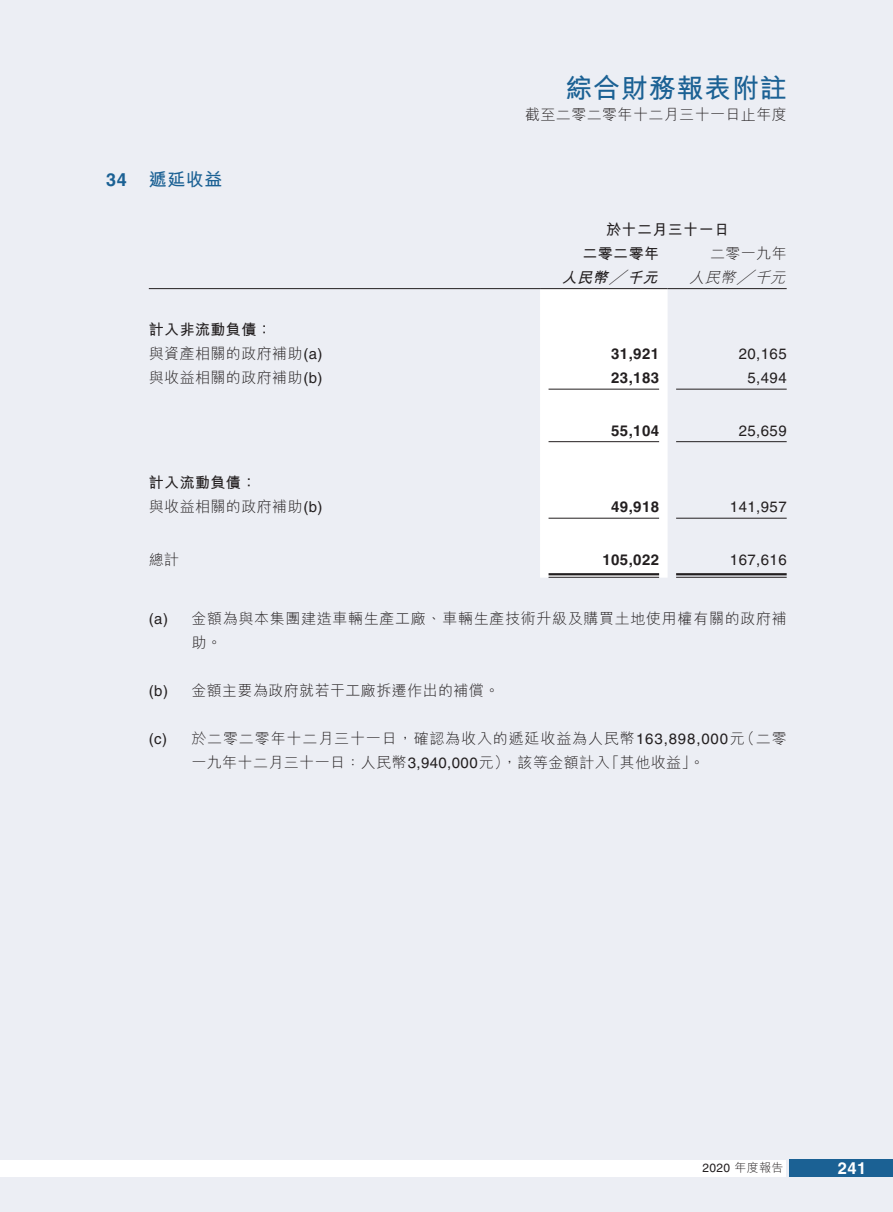
<style>
.page{position:relative;width:893px;height:1212px;background:#eceef4}
.page>*{position:absolute;margin:0;border:0;box-sizing:border-box;transform-origin:0 0}
.t1{font:700 27px "M Hei HK";letter-spacing:.03em;color:#1b6194}
.t2{font:700 18px "M Hei HK";color:#1b6194}
.t3{font:700 16.5px "Helvetica LT Std";color:#fff}
.t4{font:300 15px/24px "M Hei HK";letter-spacing:.03em;color:#231f20}
.t5{font:300 15px/24px "M Hei HK";letter-spacing:.06em;color:#231f20}
.t6{font:700 15px "Helvetica LT Std";letter-spacing:.03em;color:#231f20}
.t7{font:15px "Helvetica LT Std";letter-spacing:.03em;color:#231f20}
.t8{font:700 15px/24px "M Hei HK";letter-spacing:.03em;color:#231f20}
.t9{font:italic 700 15px "M Hei HK";color:#231f20}
.t10{font:italic 300 15px "M Hei HK";color:#231f20}
.t11{font:12px "Helvetica LT Std";color:#231f20}
.s1{font-family:"Helvetica LT Std"}
.s2{font-weight:700}
.s3{font-family:"Helvetica LT Std";font-weight:400}
.s4{font-family:"M Hei HK";font-weight:300}
</style>
<div class="page">
<div style="left:0;top:1159px;width:785px;height:17px;background:#fff"></div>
<div style="left:790px;top:1159px;width:103px;height:17px;background:#1b6194"></div>
<div style="left:540px;top:289px;width:128px;height:289px;background:#fff"></div>
<hr style="left:149px;top:288px;width:391px;height:1px;background:#231f20">
<hr style="left:540px;top:288px;width:128px;height:1px;background:#231f20">
<hr style="left:668px;top:288px;width:119px;height:1px;background:#231f20">
<hr style="left:549px;top:389px;width:110px;height:1px;background:#231f20">
<hr style="left:676px;top:389px;width:111px;height:1px;background:#231f20">
<hr style="left:549px;top:441px;width:110px;height:1px;background:#231f20">
<hr style="left:676px;top:441px;width:111px;height:1px;background:#231f20">
<hr style="left:549px;top:518px;width:110px;height:1px;background:#231f20">
<hr style="left:676px;top:518px;width:111px;height:1px;background:#231f20">
<hr style="left:549px;top:573px;width:110px;height:2px;background:#231f20">
<hr style="left:549px;top:577px;width:110px;height:1px;background:#231f20">
<hr style="left:676px;top:573px;width:111px;height:2px;background:#231f20">
<hr style="left:676px;top:577px;width:111px;height:1px;background:#231f20">
<p class="t2" style="left:106px;top:166px;width:118px"><span class="s1">34</span> 遞延收益</p>
<p class="t4" style="left:149px;top:317px;width:175px"><span class="s2">計入非流動負債：<br></span>與資產相關的政府補助<span class="s3">(a)</span></p>
<h1 class="t1" style="left:565px;top:68px;width:223px">綜合財務報表附註</h1>
<p class="t4" style="left:525px;top:102px;width:263px">截至二零二零年十二月三十一日止年度</p>
<p class="t8" style="left:582px;top:216px;width:148px;text-indent:24px">於十二月三十一日二零二零年</p>
<p class="t4" style="left:710px;top:241px;width:78px">二零一九年</p>
<p class="t9" style="left:562px;top:266px;width:102px">人民幣╱ 千元</p>
<p class="t10" style="left:689px;top:269px;width:101px">人民幣╱千元</p>
<p class="t6" style="left:611px;top:345px;width:49px">31,921</p>
<p class="t7" style="left:739px;top:345px;width:49px">20,165</p>
<p class="t4" style="left:149px;top:365px;width:175px">與收益相關的政府補助<span class="s3">(b)</span></p>
<p class="t6" style="left:611px;top:369px;width:49px">23,183</p>
<p class="t7" style="left:747px;top:369px;width:41px">5,494</p>
<p class="t6" style="left:611px;top:421px;width:49px">55,104</p>
<p class="t7" style="left:739px;top:422px;width:49px">25,659</p>
<p class="t4" style="left:149px;top:470px;width:175px"><span class="s2">計入流動負債：<br></span>與收益相關的政府補助<span class="s3">(b)</span></p>
<p class="t6" style="left:611px;top:498px;width:49px">49,918</p>
<p class="t7" style="left:730px;top:498px;width:58px">141,957</p>
<p class="t4" style="left:149px;top:547px;width:32px">總計</p>
<p class="t6" style="left:602px;top:550px;width:58px">105,022</p>
<p class="t7" style="left:730px;top:551px;width:58px">167,616</p>
<p class="t4" style="left:191px;top:606px;width:597px;text-indent:-43px"><span class="s3">(a)</span> 金額為與本集團建造車輛生產工廠、車輛生產技術升級及購買土地使用權有關的政府補助。</p>
<p class="t4" style="left:149px;top:678px;width:352px"><span class="s3">(b)</span> 金額主要為政府就若干工廠拆遷作出的補償。</p>
<p class="t5" style="left:191px;top:726px;width:597px;text-indent:-43px"><span class="s3">(c)</span> 於二零二零年十二月三十一日，確認為收入的遞延收益為人民幣<span class="s3">163,898,000</span>元（二零一九年十二月三十一日：人民幣<span class="s3">3,940,000</span>元），該等金額計入「其他收益」。</p>
<p class="t11" style="left:702px;top:1161px;width:83px">2020 <span class="s4">年度報告</span></p>
<p class="t3" style="left:838px;top:1158px;width:30px">241</p>
</div>
